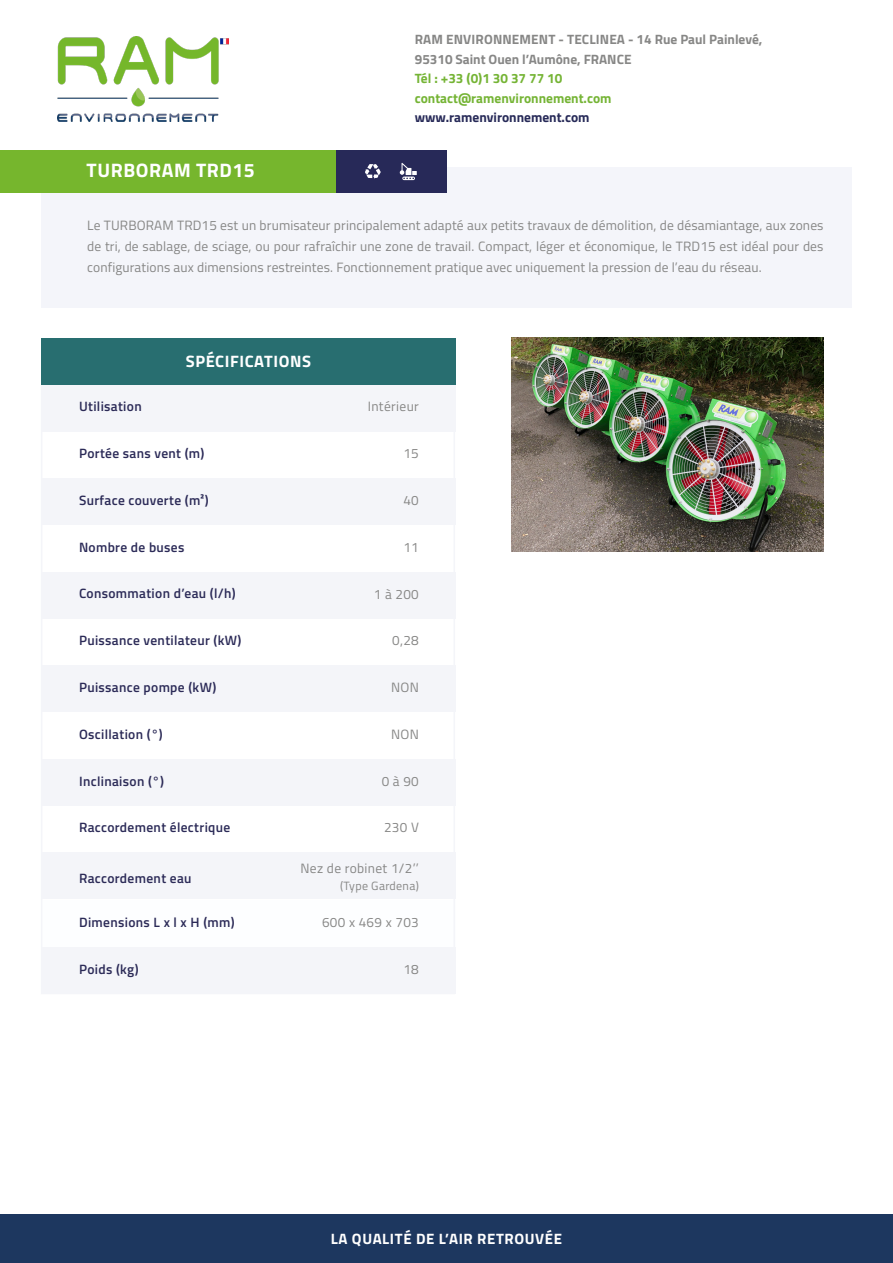
<style>
.page{position:relative;width:893px;height:1263px;background:#fff}
.page>*{position:absolute;margin:0;border:0;box-sizing:border-box;transform-origin:0 0}
.t1{font:700 19.5px "Titillium Web";letter-spacing:.03em;color:#fff}
.t2{font:700 16.5px "Titillium Web";letter-spacing:.035em;color:#fff}
.t3{font:700 15px "Titillium Web";letter-spacing:.04em;color:#fff}
.t4{font:13.5px/21px "Titillium Web";letter-spacing:.01em;color:#878786;text-align:justify}
.t5{font:600 13.5px "Titillium Web";letter-spacing:.025em;color:#2b2a57}
.t6{font:700 13.5px/19.5px "Titillium Web";color:#878786}
.t7{font:700 13.5px "Titillium Web";color:#75b435}
.t8{font:700 13.5px "Titillium Web";color:#272a58}
.t9{font:12px "Titillium Web";letter-spacing:.025em;color:#878786}
</style>
<div class="page">
<div style="left:41px;top:168px;width:811px;height:140px;background:#f4f5fa"></div>
<img style="left:512px;top:338px;width:311px;height:214px">
<div style="left:42px;top:385px;width:414px;height:46px;background:#f4f5f9"></div>
<div style="left:42px;top:478px;width:414px;height:47px;background:#f4f5f9"></div>
<div style="left:42px;top:572px;width:414px;height:46px;background:#f4f5f9"></div>
<div style="left:42px;top:665px;width:414px;height:47px;background:#f4f5f9"></div>
<div style="left:42px;top:759px;width:414px;height:47px;background:#f4f5f9"></div>
<div style="left:42px;top:947px;width:414px;height:46px;background:#f4f5f9"></div>
<div style="left:42px;top:852px;width:414px;height:47px;background:#f4f5f9"></div>
<div style="left:41px;top:338px;width:415px;height:47px;background:#286e70"></div>
<div style="left:41px;top:385px;width:414px;height:609px;border:2px solid #f4f5f9"></div>
<div style="left:0;top:1214px;width:893px;height:49px;background:#1d375f"></div>
<div style="left:0;top:150px;width:336px;height:43px;background:#76b62d"></div>
<div style="left:336px;top:150px;width:111px;height:43px;background:#272958"></div>
<svg style="left:400px;top:163px;width:17px;height:17px"></svg>
<svg style="left:365px;top:164px;width:16px;height:15px"></svg>
<img style="left:57px;top:37px;width:172px;height:84px">
<p class="t1" style="left:87px;top:155px;width:170px">TURBORAM TRD15</p>
<p class="t6" style="left:415px;top:29px;width:349px">RAM ENVIRONNEMENT - TECLINEA - 14 Rue Paul Painlevé,<br>95310 Saint Ouen l’Aumône, FRANCE</p>
<p class="t7" style="left:415px;top:68px;width:149px">Tél : +33 (0)1 30 37 77 10</p>
<p class="t7" style="left:415px;top:88px;width:198px">contact@ramenvironnement.com</p>
<p class="t8" style="left:415px;top:107px;width:176px">www.ramenvironnement.com</p>
<p class="t4" style="left:87px;top:214px;width:738px">Le TURBORAM TRD15 est un brumisateur principalement adapté aux petits travaux de démolition, de désamiantage, aux zones de tri, de sablage, de sciage, ou pour rafraîchir une zone de travail. Compact, léger et économique, le TRD15 est idéal pour des configurations aux dimensions restreintes. Fonctionnement pratique avec uniquement la pression de l’eau du réseau.</p>
<p class="t2" style="left:186px;top:349px;width:127px">SPÉCIFICATIONS</p>
<p class="t5" style="left:79px;top:396px;width:64px">Utilisation</p>
<p class="t4" style="left:368px;top:395px;width:53px">Intérieur</p>
<p class="t4" style="left:403px;top:442px;width:17px">15</p>
<p class="t5" style="left:79px;top:443px;width:127px">Portée sans vent (m)</p>
<p class="t5" style="left:79px;top:490px;width:131px">Surface couverte (m²)</p>
<p class="t4" style="left:403px;top:489px;width:17px">40</p>
<p class="t5" style="left:79px;top:537px;width:107px">Nombre de buses</p>
<p class="t4" style="left:403px;top:536px;width:17px">11</p>
<p class="t5" style="left:79px;top:583px;width:158px">Consommation d’eau (l/h)</p>
<p class="t4" style="left:374px;top:583px;width:46px">1 à 200</p>
<p class="t5" style="left:79px;top:630px;width:164px">Puissance ventilateur (kW)</p>
<p class="t4" style="left:392px;top:629px;width:28px">0,28</p>
<p class="t5" style="left:79px;top:677px;width:139px">Puissance pompe (kW)</p>
<p class="t4" style="left:391px;top:676px;width:29px">NON</p>
<p class="t5" style="left:79px;top:724px;width:85px">Oscillation (°)</p>
<p class="t4" style="left:391px;top:723px;width:29px">NON</p>
<p class="t5" style="left:79px;top:771px;width:87px">Inclinaison (°)</p>
<p class="t4" style="left:382px;top:770px;width:39px">0 à 90</p>
<p class="t5" style="left:79px;top:817px;width:153px">Raccordement électrique</p>
<p class="t4" style="left:384px;top:816px;width:36px">230 V</p>
<p class="t5" style="left:79px;top:868px;width:114px">Raccordement eau</p>
<p class="t4" style="left:301px;top:857px;width:120px">Nez de robinet 1/2’’</p>
<p class="t9" style="left:340px;top:877px;width:80px">(Type Gardena)</p>
<p class="t5" style="left:79px;top:912px;width:157px">Dimensions L x l x H (mm)</p>
<p class="t4" style="left:322px;top:911px;width:98px">600 x 469 x 703</p>
<p class="t5" style="left:79px;top:959px;width:61px">Poids (kg)</p>
<p class="t4" style="left:403px;top:958px;width:17px">18</p>
<p class="t3" style="left:331px;top:1227px;width:233px">LA QUALITÉ DE L’AIR RETROUVÉE</p>
</div>
